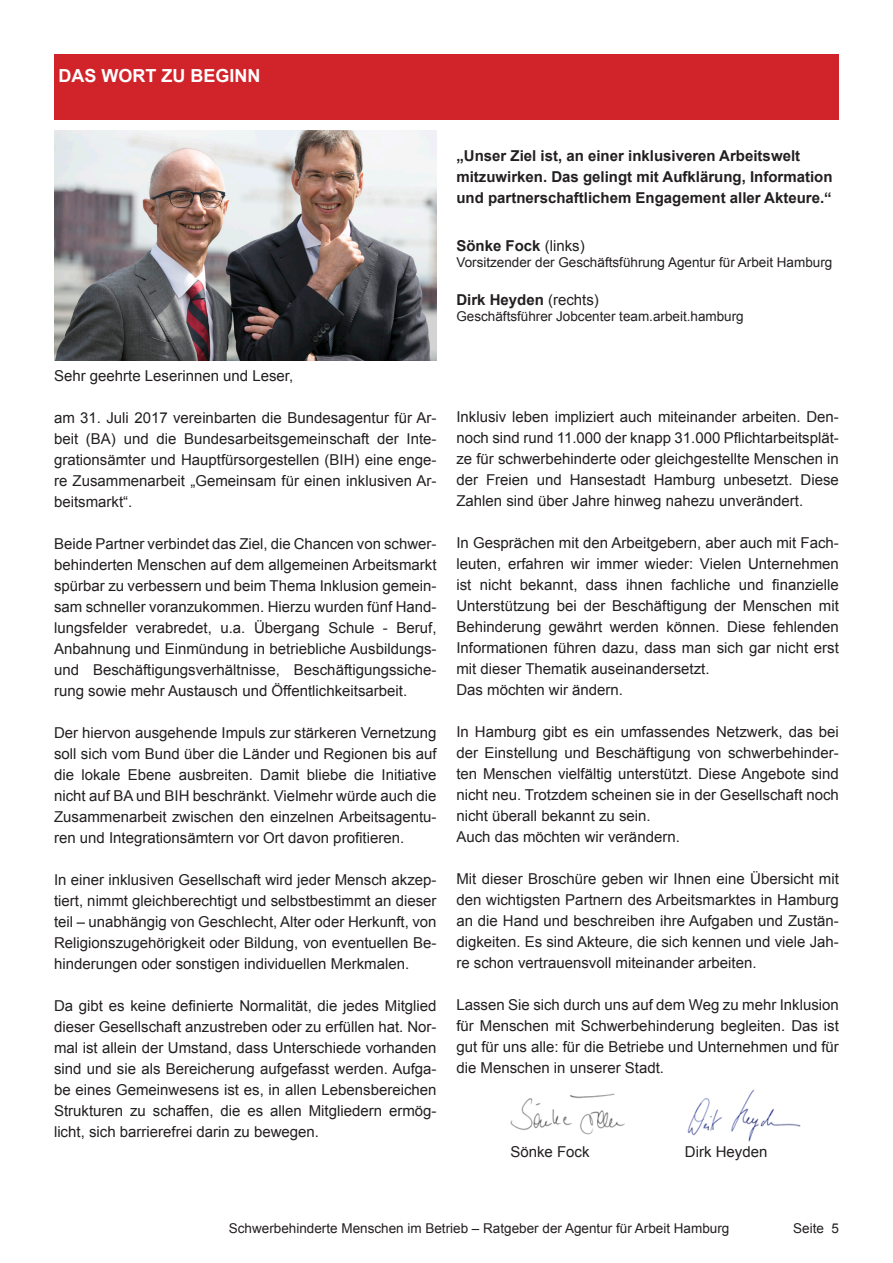
<style>
.page{position:relative;width:893px;height:1263px;background:#fff}
.page>*{position:absolute;margin:0;border:0;box-sizing:border-box;transform-origin:0 0}
.t1{font:700 18px "Arial";color:#fff}
.t2{font:15px/21px "Arial";color:#231f20;text-align:justify}
.t3{font:700 15px/21px "Arial";color:#231f20}
.t4{font:13.5px "Arial";color:#231f20}
.s1{font-weight:400}
</style>
<div class="page">
<div style="left:54px;top:54px;width:785px;height:65px;background:#d1232a"></div>
<img style="left:510px;top:1093px;width:115px;height:42px">
<img style="left:687px;top:1089px;width:114px;height:53px">
<img style="left:54px;top:131px;width:383px;height:229px">
<p class="t1" style="left:59px;top:63px;width:203px">DAS WORT ZU BEGINN</p>
<p class="t2" style="left:54px;top:365px;width:241px">Sehr geehrte Leserinnen und Leser,</p>
<p class="t2" style="left:54px;top:407px;width:384px">am 31. Juli 2017 vereinbarten die Bundesagentur für Ar&shy;beit (BA) und die Bundesarbeitsgemeinschaft der Inte&shy;grationsämter und Hauptfürsorgestellen (BIH) eine enge&shy;re Zusammenarbeit „Gemeinsam für einen inklusiven Ar&shy;beitsmarkt“.</p>
<p class="t2" style="left:54px;top:533px;width:384px">Beide Partner verbindet das Ziel, die Chancen von schwer&shy;behinderten Menschen auf dem allgemeinen Arbeitsmarkt spürbar zu verbessern und beim Thema Inklusion gemein&shy;sam schneller voranzukommen. Hierzu wurden fünf Hand&shy;lungsfelder verabredet, u.a. Übergang Schule - Beruf, Anbahnung und Einmündung in betriebliche Ausbildungs&shy;und Beschäftigungsverhältnisse, Beschäftigungssiche&shy;rung sowie mehr Austausch und Öffentlichkeitsarbeit.</p>
<p class="t2" style="left:54px;top:722px;width:384px">Der hiervon ausgehende Impuls zur stärkeren Vernetzung soll sich vom Bund über die Länder und Regionen bis auf die lokale Ebene ausbreiten. Damit bliebe die Initiative nicht auf BA und BIH beschränkt. Vielmehr würde auch die Zusammenarbeit zwischen den einzelnen Arbeitsagentu&shy;ren und Integrationsämtern vor Ort davon profitieren.</p>
<p class="t2" style="left:54px;top:869px;width:384px">In einer inklusiven Gesellschaft wird jeder Mensch akzep&shy;tiert, nimmt gleichberechtigt und selbstbestimmt an dieser teil – unabhängig von Geschlecht, Alter oder Herkunft, von Religionszugehörigkeit oder Bildung, von eventuellen Be&shy;hinderungen oder sonstigen individuellen Merkmalen.</p>
<p class="t2" style="left:54px;top:995px;width:384px">Da gibt es keine definierte Normalität, die jedes Mitglied dieser Gesellschaft anzustreben oder zu erfüllen hat. Nor&shy;mal ist allein der Umstand, dass Unterschiede vorhanden sind und sie als Bereicherung aufgefasst werden. Aufga&shy;be eines Gemeinwesens ist es, in allen Lebensbereichen Strukturen zu schaffen, die es allen Mitgliedern ermög&shy;licht, sich barrierefrei darin zu bewegen.</p>
<p class="t3" style="left:456px;top:146px;width:378px">„Unser Ziel ist, an einer inklusiveren Arbeitswelt mitzuwirken. Das gelingt mit Aufklärung, Information und partnerschaftlichem Engagement aller Akteure.“</p>
<p class="t3" style="left:456px;top:236px;width:130px">Sönke Fock <span class="s1">(links)</span></p>
<p class="t4" style="left:456px;top:254px;width:377px">Vorsitzender der Geschäftsführung Agentur für Arbeit Hamburg</p>
<p class="t3" style="left:456px;top:289px;width:144px">Dirk Heyden <span class="s1">(rechts)</span></p>
<p class="t4" style="left:456px;top:307px;width:289px">Geschäftsführer Jobcenter team.arbeit.hamburg</p>
<p class="t2" style="left:456px;top:407px;width:384px">Inklusiv leben impliziert auch miteinander arbeiten. Den&shy;noch sind rund 11.000 der knapp 31.000 Pflichtarbeitsplät&shy;ze für schwerbehinderte oder gleichgestellte Menschen in der Freien und Hansestadt Hamburg unbesetzt. Diese Zahlen sind über Jahre hinweg nahezu unverändert.</p>
<p class="t2" style="left:456px;top:533px;width:384px">In Gesprächen mit den Arbeitgebern, aber auch mit Fach&shy;leuten, erfahren wir immer wieder: Vielen Unternehmen ist nicht bekannt, dass ihnen fachliche und finanzielle Unterstützung bei der Beschäftigung der Menschen mit Behinderung gewährt werden können. Diese fehlenden Informationen führen dazu, dass man sich gar nicht erst mit dieser Thematik auseinandersetzt.</p>
<p class="t2" style="left:456px;top:680px;width:168px">Das möchten wir ändern.</p>
<p class="t2" style="left:456px;top:722px;width:384px">In Hamburg gibt es ein umfassendes Netzwerk, das bei der Einstellung und Beschäftigung von schwerbehinder&shy;ten Menschen vielfältig unterstützt. Diese Angebote sind nicht neu. Trotzdem scheinen sie in der Gesellschaft noch nicht überall bekannt zu sein.</p>
<p class="t2" style="left:456px;top:827px;width:225px">Auch das möchten wir verändern.</p>
<p class="t2" style="left:456px;top:869px;width:384px">Mit dieser Broschüre geben wir Ihnen eine Übersicht mit den wichtigsten Partnern des Arbeitsmarktes in Hamburg an die Hand und beschreiben ihre Aufgaben und Zustän&shy;digkeiten. Es sind Akteure, die sich kennen und viele Jah&shy;re schon vertrauensvoll miteinander arbeiten.</p>
<p class="t2" style="left:456px;top:995px;width:384px">Lassen Sie sich durch uns auf dem Weg zu mehr Inklusion für Menschen mit Schwerbehinderung begleiten. Das ist gut für uns alle: für die Betriebe und Unternehmen und für die Menschen in unserer Stadt.</p>
<p class="t2" style="left:510px;top:1142px;width:81px">Sönke Fock</p>
<p class="t2" style="left:685px;top:1142px;width:84px">Dirk Heyden</p>
<p class="t4" style="left:229px;top:1219px;width:502px">Schwerbehinderte Menschen im Betrieb – Ratgeber der Agentur für Arbeit Hamburg</p>
<p class="t4" style="left:793px;top:1219px;width:47px">Seite 5</p>
</div>
